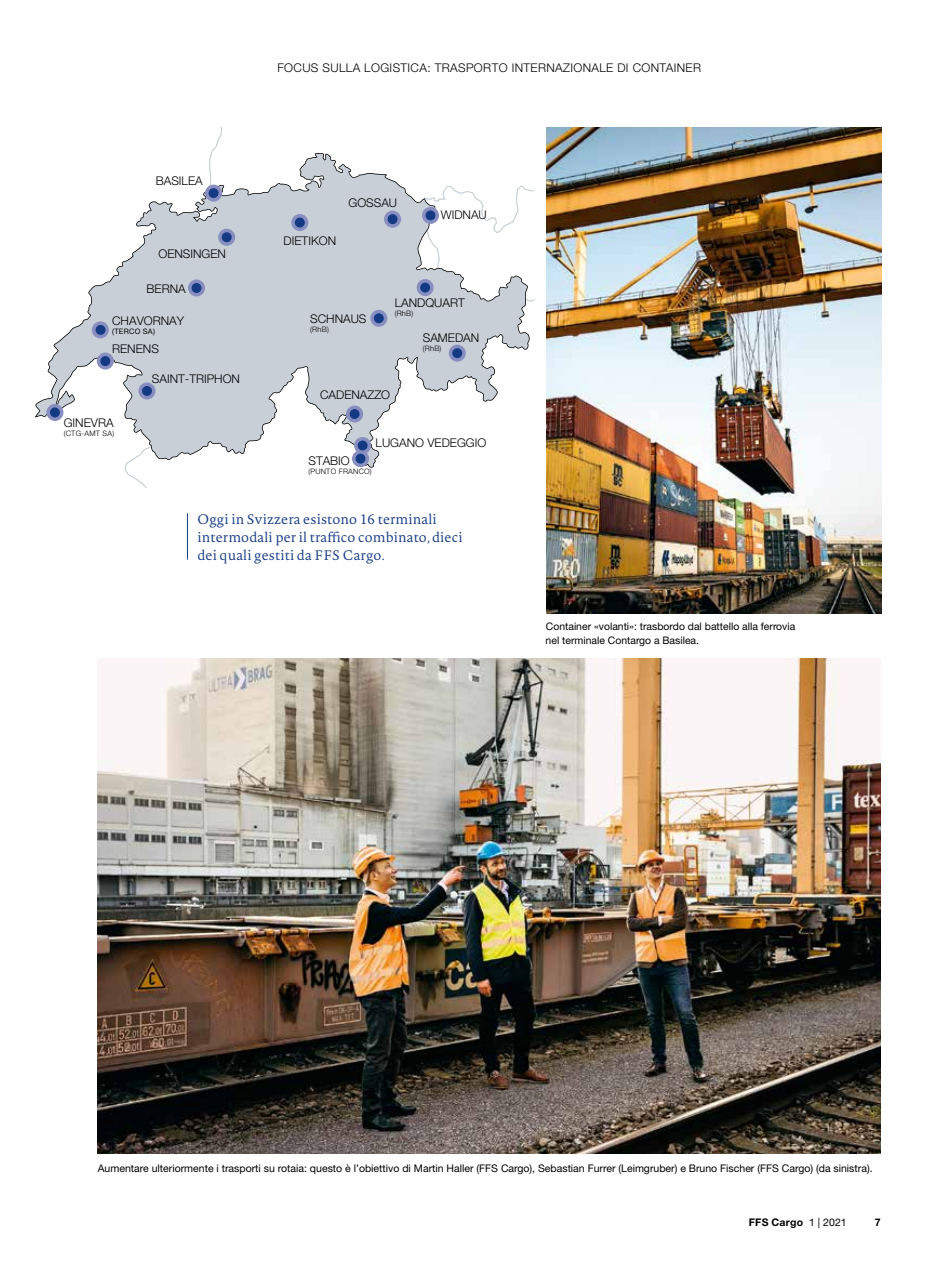
<style>
.page{position:relative;width:936px;height:1263px;background:#fff}
.page>*{position:absolute;margin:0;border:0;box-sizing:border-box;transform-origin:0 0}
.t1{font:300 13.5px/18px "Novel Pro";letter-spacing:.01em;color:#143a84}
.t2{font:300 12px "Helvetica Neue LT Std";color:#000}
.t3{font:300 12px "Helvetica Neue LT Std";letter-spacing:.03em;color:#000}
.t4{font:10.5px "Helvetica Neue LT Std";color:#000}
.t5{font:700 10.5px "Helvetica Neue LT Std";letter-spacing:.02em;color:#000}
.t6{font:10.35px/13.4px "Helvetica Neue LT Std";color:#000}
.t7{font:300 7.5px "Helvetica Neue LT Std";letter-spacing:.03em;color:#000}
.t8{font:7.5px "Helvetica Neue LT Std";letter-spacing:.03em;color:#000}
.s1{font-weight:400}
</style>
<div class="page">
<img style="left:98px;top:658px;width:782px;height:496px">
<img style="left:546px;top:128px;width:335px;height:486px">
<svg style="left:35px;top:153px;width:494px;height:315px;fill:#c8cfd6"></svg>
<div style="left:205px;top:185px;width:17px;height:17px;background:#888ec0;border-radius:50%"></div>
<svg style="left:218px;top:229px;width:17px;height:17px"></svg>
<svg style="left:346px;top:405px;width:17px;height:17px"></svg>
<svg style="left:354px;top:437px;width:17px;height:17px"></svg>
<div style="left:352px;top:450px;width:17px;height:17px;background:#888ec0;border-radius:50%"></div>
<svg style="left:92px;top:321px;width:17px;height:17px"></svg>
<svg style="left:46px;top:404px;width:17px;height:17px"></svg>
<div style="left:97px;top:353px;width:17px;height:17px;background:#888ec0;border-radius:50%"></div>
<svg style="left:138px;top:382px;width:17px;height:17px"></svg>
<div style="left:208px;top:188px;width:10px;height:10px;background:#143a84;border-radius:50%"></div>
<svg style="left:384px;top:211px;width:17px;height:17px"></svg>
<svg style="left:291px;top:214px;width:17px;height:17px"></svg>
<div style="left:422px;top:207px;width:17px;height:17px;background:#888ec0;border-radius:50%"></div>
<div style="left:387px;top:214px;width:10px;height:10px;background:#143a84;border-radius:50%"></div>
<div style="left:349px;top:409px;width:10px;height:10px;background:#143a84;border-radius:50%"></div>
<div style="left:357px;top:441px;width:10px;height:9px;background:#143a84;border-radius:50%"></div>
<div style="left:100px;top:356px;width:10px;height:10px;background:#143a84;border-radius:50%"></div>
<div style="left:96px;top:325px;width:9px;height:10px;background:#143a84;border-radius:50%"></div>
<div style="left:50px;top:407px;width:10px;height:10px;background:#143a84;border-radius:50%"></div>
<div style="left:222px;top:232px;width:10px;height:10px;background:#143a84;border-radius:50%"></div>
<div style="left:142px;top:386px;width:10px;height:10px;background:#143a84;border-radius:50%"></div>
<div style="left:425px;top:210px;width:10px;height:10px;background:#143a84;border-radius:50%"></div>
<div style="left:355px;top:454px;width:10px;height:10px;background:#143a84;border-radius:50%"></div>
<div style="left:295px;top:218px;width:10px;height:9px;background:#143a84;border-radius:50%"></div>
<svg style="left:188px;top:279px;width:17px;height:17px"></svg>
<div style="left:191px;top:283px;width:10px;height:10px;background:#143a84;border-radius:50%"></div>
<div style="left:370px;top:310px;width:17px;height:17px;background:#888ec0;border-radius:50%"></div>
<div style="left:374px;top:313px;width:10px;height:10px;background:#143a84;border-radius:50%"></div>
<svg style="left:416px;top:279px;width:17px;height:17px"></svg>
<div style="left:420px;top:283px;width:10px;height:10px;background:#143a84;border-radius:50%"></div>
<div style="left:448px;top:345px;width:18px;height:17px;background:#888ec0;border-radius:50%"></div>
<div style="left:452px;top:348px;width:10px;height:10px;background:#143a84;border-radius:50%"></div>
<hr style="left:187px;top:513px;width:1px;height:47px;background:#143a84">
<p class="t3" style="left:277px;top:61px;width:425px">FOCUS SULLA LOGISTICA: TRASPORTO INTERNAZIONALE DI CONTAINER</p>
<p class="t2" style="left:156px;top:174px;width:48px">BASILEA</p>
<p class="t2" style="left:158px;top:246px;width:69px">OENSINGEN</p>
<p class="t2" style="left:147px;top:281px;width:41px">BERNA</p>
<p class="t2" style="left:112px;top:313px;width:73px">CHAVORNAY</p>
<p class="t8" style="left:112px;top:326px;width:44px">(TERCO SA)</p>
<p class="t2" style="left:112px;top:341px;width:48px">RENENS</p>
<p class="t2" style="left:64px;top:415px;width:51px">GINEVRA</p>
<p class="t7" style="left:64px;top:428px;width:52px">(CTG-AMT SA)</p>
<p class="t2" style="left:152px;top:371px;width:90px">SAINT-TRIPHON</p>
<p class="t2" style="left:283px;top:233px;width:54px">DIETIKON</p>
<p class="t2" style="left:348px;top:195px;width:50px">GOSSAU</p>
<p class="t2" style="left:441px;top:208px;width:47px">WIDNAU</p>
<p class="t2" style="left:310px;top:311px;width:58px">SCHNAUS</p>
<p class="t7" style="left:310px;top:325px;width:20px">(RhB)</p>
<p class="t2" style="left:394px;top:296px;width:72px">LANDQUART</p>
<p class="t7" style="left:394px;top:309px;width:20px">(RhB)</p>
<p class="t2" style="left:423px;top:330px;width:58px">SAMEDAN</p>
<p class="t7" style="left:423px;top:344px;width:20px">(RhB)</p>
<p class="t2" style="left:320px;top:388px;width:72px">CADENAZZO</p>
<p class="t2" style="left:375px;top:435px;width:112px">LUGANO VEDEGGIO</p>
<p class="t2" style="left:308px;top:453px;width:43px">STABIO</p>
<p class="t7" style="left:308px;top:467px;width:65px">(PUNTO FRANCO)</p>
<p class="t1" style="left:197px;top:509px;width:266px">Oggi in Svizzera esistono 16 terminali intermodali per il traffico combinato, dieci dei quali gestiti da FFS Cargo.</p>
<p class="t6" style="left:545px;top:620px;width:251px">Container «volanti»: trasbordo dal battello alla ferrovia nel terminale Contargo a Basilea.</p>
<p class="t4" style="left:98px;top:1162px;width:776px">Aumentare ulteriormente i trasporti su rotaia: questo è l’obiettivo di Martin Haller (FFS Cargo), Sebastian Furrer (Leimgruber) e Bruno Fischer (FFS Cargo) (da sinistra).</p>
<p class="t5" style="left:748px;top:1215px;width:99px">FFS Cargo <span class="s1">1 | 2021</span></p>
<p class="t5" style="left:874px;top:1215px;width:7px">7</p>
</div>
